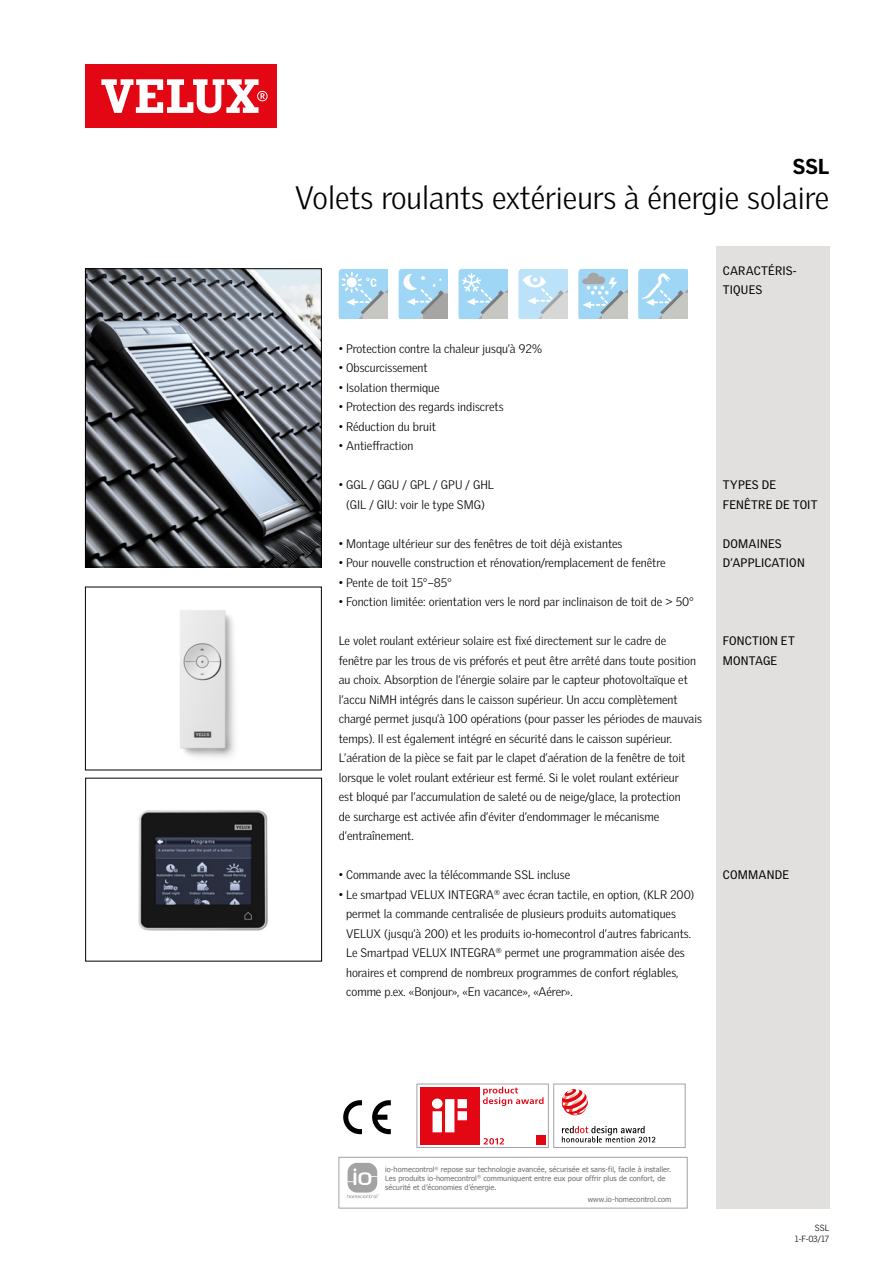
<style>
.page{position:relative;width:893px;height:1263px;background:#fff}
.page>*{position:absolute;margin:0;border:0;box-sizing:border-box;transform-origin:0 0}
.t1{font:300 31.5px "Velux Gothic";color:#000}
.t2{font:900 21px "Velux Gothic";color:#000}
.t3{font:300 12px/19.5px "Velux Gothic";color:#000}
.t4{font:12px/19.5px "Velux Gothic";letter-spacing:.015em;color:#000}
.t5{font:300 8.7px/10.5px "Velux Gothic";letter-spacing:-.005em;color:#000;text-align:right}
.t6{font:7.35px/8.9px "Tahoma";letter-spacing:.01em;color:#706f6f}
</style>
<div class="page">
<div style="left:85px;top:64px;width:191px;height:64px;background:#e30613"></div>
<svg style="left:101px;top:79px;width:167px;height:34px"></svg>
<div style="left:716px;top:247px;width:113px;height:962px;background:#e1e0de"></div>
<svg style="left:399px;top:269px;width:49px;height:49px;background:#a6cde3"></svg>
<svg style="left:638px;top:269px;width:49px;height:49px;background:#acd3e9"></svg>
<img style="left:87px;top:270px;width:233px;height:295px">
<div style="left:85px;top:268px;width:237px;height:299px;border:1px solid #000"></div>
<svg style="left:339px;top:269px;width:49px;height:49px;background:#aed3e9"></svg>
<svg style="left:458px;top:269px;width:50px;height:49px;background:#acd3e9"></svg>
<svg style="left:518px;top:269px;width:50px;height:49px;background:#c5e0ef"></svg>
<svg style="left:578px;top:269px;width:49px;height:49px;background:#accfe2"></svg>
<svg style="left:372px;top:1100px;width:19px;height:34px"></svg>
<svg style="left:343px;top:1100px;width:19px;height:34px"></svg>
<svg style="left:562px;top:1126px;width:93px;height:16px"></svg>
<svg style="left:562px;top:1089px;width:26px;height:26px"></svg>
<div style="left:554px;top:1084px;width:131px;height:64px;border:1px solid #a3a3a3"></div>
<div style="left:420px;top:1087px;width:59px;height:57px;background:#e30613"></div>
<svg style="left:432px;top:1098px;width:35px;height:34px"></svg>
<div style="left:536px;top:1135px;width:9px;height:9px;background:#e30613"></div>
<svg style="left:483px;top:1087px;width:61px;height:19px"></svg>
<svg style="left:484px;top:1138px;width:20px;height:6px"></svg>
<div style="left:417px;top:1084px;width:132px;height:64px;border:1px solid #a3a3a3"></div>
<img style="left:180px;top:610px;width:55px;height:148px">
<div style="left:85px;top:587px;width:237px;height:183px;border:1px solid #000"></div>
<div style="left:85px;top:778px;width:237px;height:183px;border:1px solid #000"></div>
<img style="left:138px;top:810px;width:130px;height:121px">
<div style="left:339px;top:1157px;width:348px;height:51px;border:1px solid #a3a3a3"></div>
<svg style="left:348px;top:1163px;width:31px;height:35px"></svg>
<h2 class="t2" style="left:793px;top:153px;width:38px">SSL</h2>
<h1 class="t1" style="left:295px;top:179px;width:536px">Volets roulants extérieurs à énergie solaire</h1>
<p class="t3" style="left:339px;top:338px;width:205px">• Protection contre la chaleur jusqu’à 92%</p>
<p class="t3" style="left:339px;top:358px;width:91px">• Obscurcissement</p>
<p class="t3" style="left:339px;top:377px;width:102px">• Isolation thermique</p>
<p class="t3" style="left:339px;top:397px;width:166px">• Protection des regards indiscrets</p>
<p class="t3" style="left:339px;top:416px;width:99px">• Réduction du bruit</p>
<p class="t3" style="left:339px;top:436px;width:76px">• Antieffraction</p>
<p class="t3" style="left:339px;top:475px;width:157px;text-align:center">• GGL / GGU / GPL / GPU / GHL (GIL / GIU: voir le type SMG)</p>
<p class="t3" style="left:339px;top:533px;width:285px">• Montage ultérieur sur des fenêtres de toit déjà existantes</p>
<p class="t3" style="left:339px;top:553px;width:328px">• Pour nouvelle construction et rénovation/remplacement de fenêtre</p>
<p class="t3" style="left:339px;top:572px;width:115px">• Pente de toit 15°–85°</p>
<p class="t3" style="left:339px;top:592px;width:357px">• Fonction limitée: orientation vers le nord par inclinaison de toit de &gt; 50°</p>
<p class="t3" style="left:339px;top:631px;width:365px">Le volet roulant extérieur solaire est fixé directement sur le cadre de fenêtre par les trous de vis préforés et peut être arrêté dans toute position au choix. Absorption de l’énergie solaire par le capteur photovoltaïque et l’accu NiMH intégrés dans le caisson supérieur. Un accu complètement chargé permet jusqu’à 100 opérations (pour passer les périodes de mauvais temps). Il est également intégré en sécurité dans le caisson supérieur.<br>L’aération de la pièce se fait par le clapet d’aération de la fenêtre de toit lorsque le volet roulant extérieur est fermé. Si le volet roulant extérieur<br>est bloqué par l’accumulation de saleté ou de neige/glace, la protection<br>de surcharge est activée afin d’éviter d’endommager le mécanisme d’entraînement.</p>
<p class="t3" style="left:339px;top:865px;width:233px">• Commande avec la télécommande SSL incluse</p>
<p class="t3" style="left:346px;top:884px;width:350px;text-indent:-7px">• Le smartpad VELUX INTEGRA<sup>®</sup> avec écran tactile, en option, (KLR 200) permet la commande centralisée de plusieurs produits automatiques VELUX (jusqu’à 200) et les produits io-homecontrol d’autres fabricants.<br>Le Smartpad VELUX INTEGRA<sup>®</sup> permet une programmation aisée des horaires et comprend de nombreux programmes de confort réglables, comme p.ex. «Bonjour», «En vacance», «Aérer».</p>
<p class="t4" style="left:723px;top:260px;width:75px">CARACTÉRIS-<br>TIQUES</p>
<p class="t4" style="left:723px;top:475px;width:96px">TYPES DE<br>FENÊTRE DE TOIT</p>
<p class="t4" style="left:723px;top:533px;width:83px">DOMAINES<br>D’APPLICATION</p>
<p class="t4" style="left:723px;top:631px;width:73px">FONCTION ET<br>MONTAGE</p>
<p class="t4" style="left:723px;top:865px;width:68px">COMMANDE</p>
<p class="t6" style="left:385px;top:1164px;width:288px">io-homecontrol<sup>®</sup> repose sur technologie avancée, sécurisée et sans-fil, facile à installer.<br>Les produits io-homecontrol<sup>®</sup> communiquent entre eux pour offrir plus de confort, de sécurité et d’économies d’énergie.</p>
<p class="t6" style="left:588px;top:1194px;width:85px">www.io-homecontrol.com</p>
<p class="t5" style="left:795px;top:1223px;width:36px">SSL<br>1-F-03/17</p>
</div>
